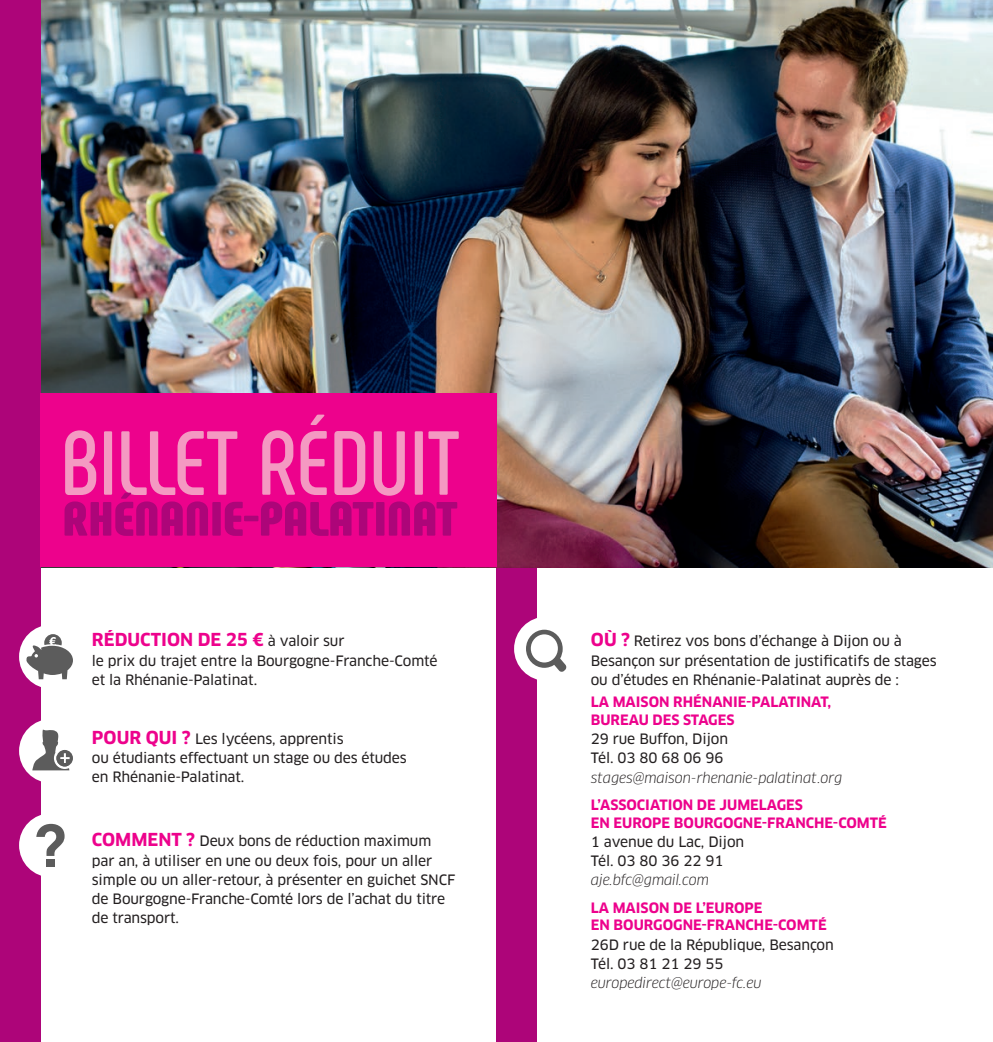
<style>
.page{position:relative;width:993px;height:1042px;background:#fff}
.page>*{position:absolute;margin:0;border:0;box-sizing:border-box;transform-origin:0 0}
.t1{font:700 90.65px "Phenomena";letter-spacing:-.01em;color:#f499c2}
.t2{font:900 47.95px "Phenomena";letter-spacing:-.005em;color:#ad0579;scale:1.2 1}
.t3{font:700 17.5px "Clan Pro";color:#ed028c}
.t4{font:14px/19.2px "Clan Pro News";letter-spacing:-.01em;color:#231f20}
.t5{font:700 14px/17.5px "Clan Pro";color:#ed028c}
.t6{font:italic 14px "Clan Pro";letter-spacing:-.01em;color:#231f20}
.s1{font-family:"Clan Pro News";font-weight:400;font-size:14px;color:#231f20}
.s2{font-family:"Clan Pro";font-weight:700;font-size:17.5px;color:#ed028c}
</style>
<div class="page">
<div style="left:496px;top:490px;width:41px;height:552px;background:#ad0579"></div>
<img style="left:41px;top:0;width:951px;height:567px">
<div style="left:0;top:0;width:41px;height:1042px;background:#ad0579"></div>
<div style="left:514px;top:617px;width:64px;height:64px;background:#fff;border-radius:50%"></div>
<svg style="left:526px;top:630px;width:40px;height:42px"></svg>
<div style="left:19px;top:719px;width:64px;height:64px;background:#fff;border-radius:50%"></div>
<svg style="left:32px;top:729px;width:41px;height:41px"></svg>
<div style="left:19px;top:813px;width:64px;height:64px;background:#fff;border-radius:50%"></div>
<div style="left:46px;top:859px;width:9px;height:7px;background:#5c5c5c"></div>
<svg style="left:36px;top:824px;width:29px;height:32px"></svg>
<div style="left:19px;top:624px;width:64px;height:65px;background:#fff;border-radius:50%"></div>
<svg style="left:26px;top:634px;width:47px;height:45px"></svg>
<div style="left:40px;top:394px;width:456px;height:173px;background:#ed028c"></div>
<h1 class="t1" style="left:60px;top:408px;width:401px">BILLET RÉDUIT</h1>
<h2 class="t2" style="left:62px;top:488px;width:331px">RHÉNANIE-PALATINAT</h2>
<p class="t3" style="left:92px;top:630px;width:254px">RÉDUCTION DE 25 € <span class="s1">à valoir sur</span></p>
<p class="t4" style="left:92px;top:651px;width:347px">le prix du trajet entre la Bourgogne-Franche-Comté et la Rhénanie-Palatinat.</p>
<p class="t4" style="left:92px;top:729px;width:316px"><span class="s2">POUR QUI ?</span> Les lycéens, apprentis<br>ou étudiants effectuant un stage ou des études en Rhénanie-Palatinat.</p>
<p class="t4" style="left:92px;top:831px;width:365px"><span class="s2">COMMENT ?</span> Deux bons de réduction maximum par an, à utiliser en une ou deux fois, pour un aller simple ou un aller-retour, à présenter en guichet SNCF de Bourgogne-Franche-Comté lors de l’achat du titre de transport.</p>
<p class="t4" style="left:590px;top:631px;width:347px"><span class="s2">OÙ ?</span> Retirez vos bons d’échange à Dijon ou à<br>Besançon sur présentation de justificatifs de stages ou d’études en Rhénanie-Palatinat auprès de :</p>
<p class="t5" style="left:590px;top:693px;width:242px">LA MAISON RHÉNANIE-PALATINAT,<br>BUREAU DES STAGES</p>
<p class="t4" style="left:590px;top:729px;width:139px">29 rue Buffon, Dijon<br>Tél. 03 80 68 06 96</p>
<p class="t6" style="left:590px;top:769px;width:253px">stages@maison-rhenanie-palatinat.org</p>
<p class="t5" style="left:590px;top:796px;width:297px">L’ASSOCIATION DE JUMELAGES<br>EN EUROPE BOURGOGNE-FRANCHE-COMTÉ</p>
<p class="t4" style="left:590px;top:832px;width:155px">1 avenue du Lac, Dijon<br>Tél. 03 80 36 22 91</p>
<p class="t6" style="left:590px;top:872px;width:120px">aje.bfc@gmail.com</p>
<p class="t5" style="left:590px;top:899px;width:237px">LA MAISON DE L’EUROPE<br>EN BOURGOGNE-FRANCHE-COMTÉ</p>
<p class="t4" style="left:590px;top:935px;width:244px">26D rue de la République, Besançon<br>Tél. 03 81 21 29 55</p>
<p class="t6" style="left:590px;top:974px;width:172px">europedirect@europe-fc.eu</p>
</div>
